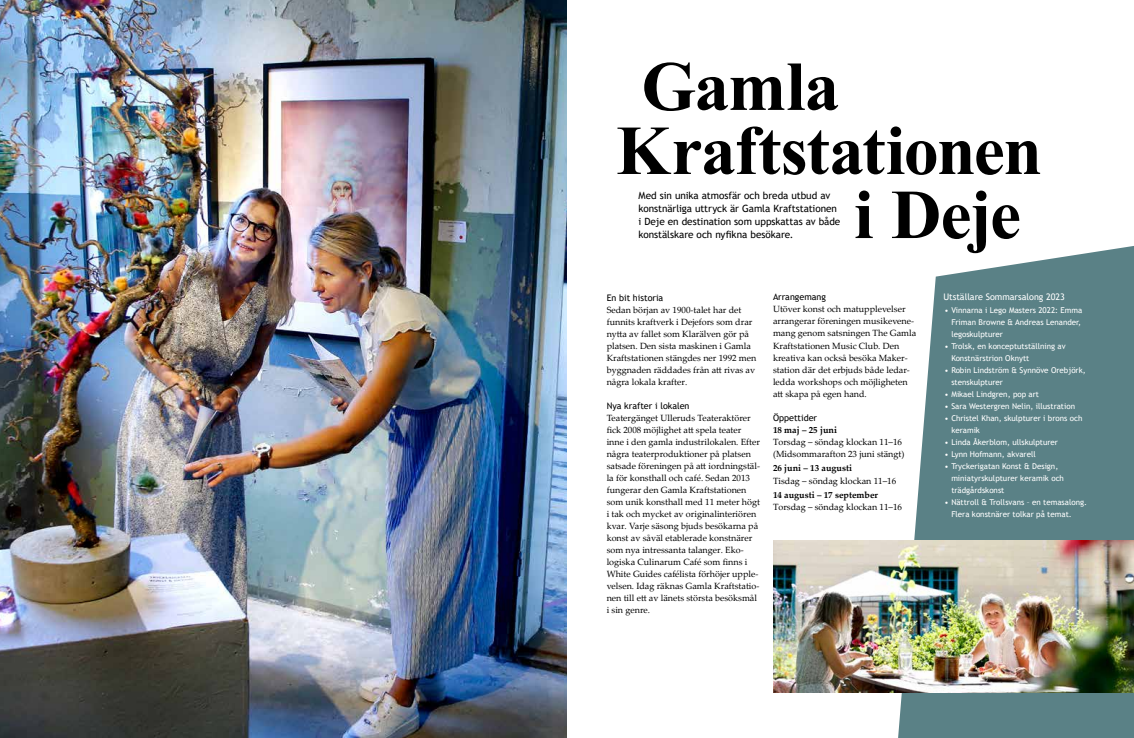
<style>
.page{position:relative;width:1134px;height:738px;background:#fff}
.page>*{position:absolute;margin:0;border:0;box-sizing:border-box;transform-origin:0 0}
.t1{font:700 70px "Times New Roman";letter-spacing:-.02em;color:#000}
.t2{font:10px/13px "Trebuchet MS";letter-spacing:-.005em;color:#000}
.t3{font:9px/12px "Palatino Linotype";color:#000}
.t4{font:9px "Trebuchet MS";color:#000}
.t5{font:700 9px "Palatino Linotype";color:#000}
.t6{font:9px "Trebuchet MS";color:#fff}
.t7{font:8px/12px "Trebuchet MS";color:#fff}
</style>
<div class="page">
<svg style="left:898px;top:246px;width:236px;height:491px;background:#729397"></svg>
<img style="left:773px;top:540px;width:361px;height:152px">
<img style="left:0;top:0;width:567px;height:737px">
<h1 class="t1" style="left:641px;top:36px;width:200px">Gamla</h1>
<h1 class="t1" style="left:616px;top:100px;width:428px">Kraftstationen</h1>
<h1 class="t1" style="left:854px;top:164px;width:168px">i Deje</h1>
<p class="t2" style="left:639px;top:189px;width:203px">Med sin unika atmosfär och breda utbud av konstnärliga uttryck är Gamla Kraftstationen i Deje en destination som uppskattas av både konstälskare och nyfikna besökare.</p>
<p class="t4" style="left:607px;top:291px;width:58px">En bit historia</p>
<p class="t3" style="left:607px;top:303px;width:151px">Sedan början av 1900-talet har det funnits kraftverk i Dejefors som drar nytta av fallet som Klarälven gör på platsen. Den sista maskinen i Gamla Kraftstationen stängdes ner 1992 men byggnaden räddades från att rivas av några lokala krafter.</p>
<p class="t4" style="left:607px;top:399px;width:84px">Nya krafter i lokalen</p>
<p class="t3" style="left:607px;top:411px;width:155px">Teatergänget Ulleruds Teateraktörer fick 2008 möjlighet att spela teater inne i den gamla industrilokalen. Efter några teaterproduktioner på platsen satsade föreningen på att iordningstäl&shy;la för konsthall och café. Sedan 2013 fungerar den Gamla Kraftstationen som unik konsthall med 11 meter högt i tak och mycket av originalinteriören kvar. Varje säsong bjuds besökarna på konst av såväl etablerade konstnärer som nya intressanta talanger. Eko&shy;logiska Culinarum Café som finns i White Guides cafélista förhöjer upple&shy;velsen. Idag räknas Gamla Kraftstatio&shy;nen till ett av länets största besöksmål i sin genre.</p>
<p class="t4" style="left:773px;top:291px;width:55px">Arrangemang</p>
<p class="t3" style="left:773px;top:303px;width:145px">Utöver konst och matupplevelser arrangerar föreningen musikevene&shy;mang genom satsningen The Gamla<br>Kraftstationen Music Club. Den kreativa kan också besöka Maker&shy;station där det erbjuds både ledar&shy;ledda workshops och möjligheten att skapa på egen hand.</p>
<p class="t4" style="left:773px;top:411px;width:46px">Öppettider</p>
<p class="t5" style="left:773px;top:423px;width:65px">18 maj – 25 juni</p>
<p class="t3" style="left:773px;top:435px;width:133px">Torsdag – söndag klockan 11–16 (Midsommarafton 23 juni stängt)</p>
<p class="t5" style="left:773px;top:461px;width:80px">26 juni – 13 augusti</p>
<p class="t3" style="left:773px;top:473px;width:125px">Tisdag – söndag klockan 11–16</p>
<p class="t5" style="left:773px;top:488px;width:106px">14 augusti – 17 september</p>
<p class="t3" style="left:773px;top:500px;width:131px">Torsdag – söndag klockan 11–16</p>
<p class="t6" style="left:943px;top:291px;width:123px">Utställare Sommarsalong 2023</p>
<p class="t7" style="left:951px;top:303px;width:132px;text-indent:-7px">• Vinnarna i Lego Masters 2022: Emma<br>Friman Browne &amp; Andreas Lenander, legoskulpturer</p>
<p class="t7" style="left:951px;top:339px;width:116px;text-indent:-7px">• Trolsk, en konceptutställning av<br>Konstnärstrion Oknytt</p>
<p class="t7" style="left:951px;top:363px;width:136px;text-indent:-7px">• Robin Lindström &amp; Synnöve Orebjörk, stenskulpturer</p>
<p class="t7" style="left:944px;top:387px;width:96px">• Mikael Lindgren, pop art</p>
<p class="t7" style="left:944px;top:399px;width:132px">• Sara Westergren Nelin, illustration</p>
<p class="t7" style="left:951px;top:411px;width:133px;text-indent:-7px">• Christel Khan, skulpturer i brons och keramik</p>
<p class="t7" style="left:944px;top:435px;width:115px">• Linda Åkerblom, ullskulpturer</p>
<p class="t7" style="left:944px;top:447px;width:93px">• Lynn Hofmann, akvarell</p>
<p class="t7" style="left:951px;top:459px;width:114px;text-indent:-7px">• Tryckerigatan Konst &amp; Design, miniatyrskulpturer keramik och trädgårdskonst</p>
<p class="t7" style="left:951px;top:495px;width:137px;text-indent:-7px">• Nättroll &amp; Trollsvans – en temasalong.<br>Flera konstnärer tolkar på temat.</p>
</div>
